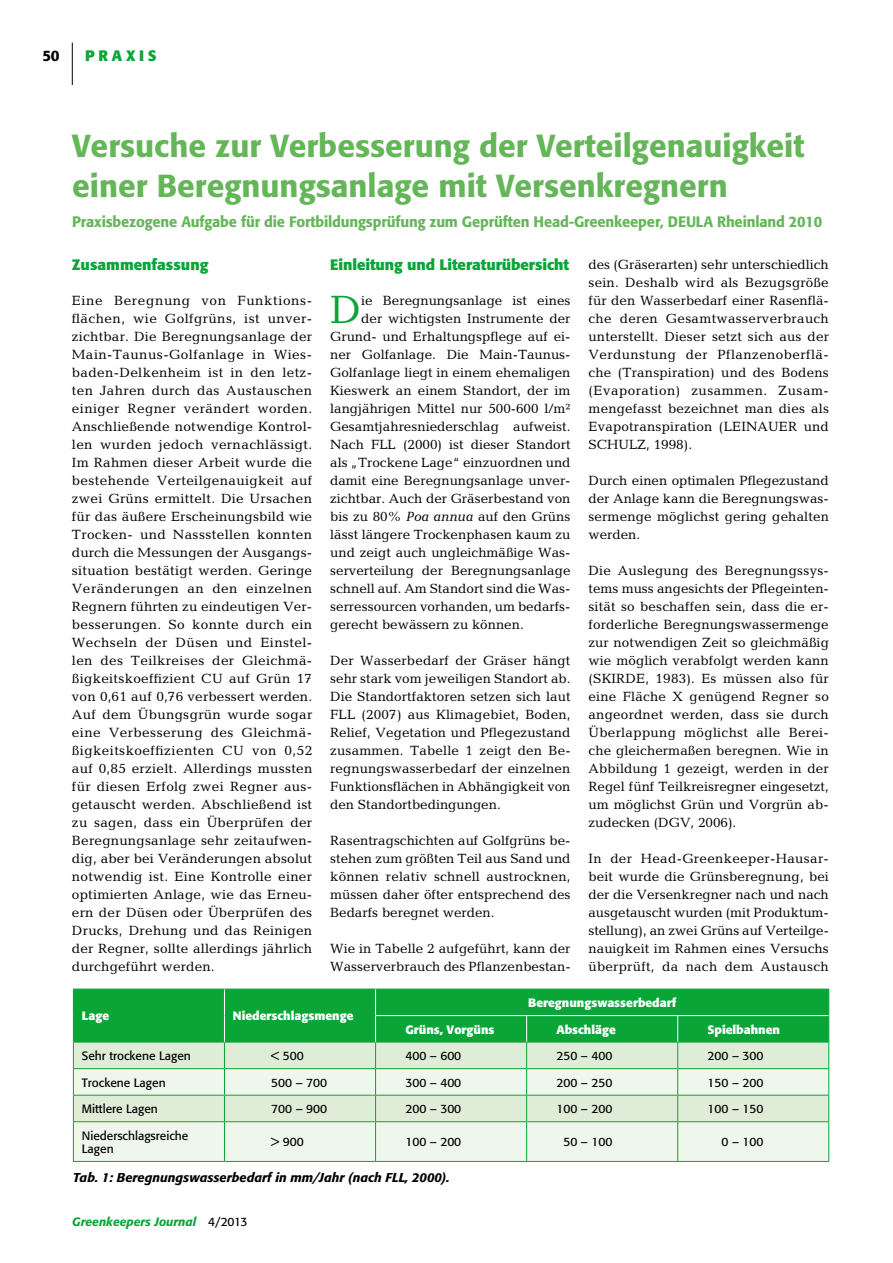
<style>
.page{position:relative;width:893px;height:1263px;background:#fff}
.page>*{position:absolute;margin:0;border:0;box-sizing:border-box;transform-origin:0 0}
.t1{font:39.9px "Candida";color:#0aa537}
.t2{font:500 31.5px/39.9px "Formata";color:#64b659}
.t3{font:500 15px "Formata";letter-spacing:-.01em;color:#64b659}
.t4{font:700 15px "Formata";letter-spacing:-.005em;color:#0aa537}
.t5{font:500 15px "Formata";color:#000}
.t6{font:13.5px/18px "Candida";color:#000;text-align:justify}
.t7{font:italic 500 12.75px "Formata";color:#000}
.t8{font:12px/13.2px "Formata";color:#000}
.t9{font:700 12px "Formata";color:#fff}
.t10{font:italic 500 12px "Formata";color:#0aa537}
.s1{font-style:italic}
.s2{font-weight:400;font-style:normal;color:#000}
</style>
<div class="page">
<hr style="left:72px;top:43px;width:1px;height:42px;background:#000">
<div style="left:74px;top:1122px;width:754px;height:39px;background:#eff6ec"></div>
<hr style="left:73px;top:1121px;width:151px;height:1px;background:#0aa537">
<hr style="left:73px;top:1122px;width:1px;height:39px;background:#0aa537">
<hr style="left:224px;top:1121px;width:152px;height:1px;background:#0aa537">
<hr style="left:224px;top:1122px;width:1px;height:39px;background:#0aa537">
<hr style="left:376px;top:1121px;width:151px;height:1px;background:#0aa537">
<hr style="left:375px;top:1122px;width:1px;height:39px;background:#0aa537">
<hr style="left:527px;top:1121px;width:151px;height:1px;background:#0aa537">
<hr style="left:526px;top:1122px;width:1px;height:39px;background:#0aa537">
<hr style="left:678px;top:1121px;width:151px;height:1px;background:#0aa537">
<hr style="left:677px;top:1122px;width:1px;height:39px;background:#0aa537">
<hr style="left:828px;top:1122px;width:1px;height:39px;background:#0aa537">
<hr style="left:73px;top:1161px;width:151px;height:1px;background:#0aa537">
<hr style="left:224px;top:1161px;width:152px;height:1px;background:#0aa537">
<hr style="left:376px;top:1161px;width:151px;height:1px;background:#0aa537">
<hr style="left:527px;top:1161px;width:151px;height:1px;background:#0aa537">
<hr style="left:678px;top:1161px;width:151px;height:1px;background:#0aa537">
<svg style="left:73px;top:989px;width:756px;height:132px;background:#87d097"></svg>
<p class="t5" style="left:42px;top:46px;width:19px">50</p>
<p class="t4" style="left:85px;top:46px;width:73px">praxis</p>
<h2 class="t2" style="left:72px;top:126px;width:734px">Versuche zur Verbesserung der Verteilgenauigkeit einer Beregnungsanlage mit Versenkregnern</h2>
<p class="t3" style="left:72px;top:213px;width:752px">Praxisbezogene Aufgabe für die Fortbildungsprüfung zum Geprüften Head-Greenkeeper, DEULA Rheinland 2010</p>
<p class="t4" style="left:72px;top:255px;width:138px">Zusammenfassung</p>
<p class="t6" style="left:72px;top:291px;width:242px">Eine Beregnung von Funktions&shy;flächen, wie Golfgrüns, ist unver&shy;zichtbar. Die Beregnungsanlage der Main-Taunus-Golfanlage in Wies&shy;baden-Delkenheim ist in den letz&shy;ten Jahren durch das Austauschen einiger Regner verändert worden.<br>Anschließende notwendige Kontrol&shy;len wurden jedoch vernachlässigt.<br>Im Rahmen dieser Arbeit wurde die bestehende Verteilgenauigkeit auf zwei Grüns ermittelt. Die Ursachen für das äußere Erscheinungsbild wie Trocken- und Nassstellen konnten durch die Messungen der Ausgangs&shy;situation bestätigt werden. Geringe Veränderungen an den einzelnen Regnern führten zu eindeutigen Ver&shy;besserungen. So konnte durch ein Wechseln der Düsen und Einstel&shy;len des Teilkreises der Gleichmä&shy;ßigkeitskoeffizient CU auf Grün 17 von 0,61 auf 0,76 verbessert werden.<br>Auf dem Übungsgrün wurde sogar eine Verbesserung des Gleichmä&shy;ßigkeitskoeffizienten CU von 0,52 auf 0,85 erzielt. Allerdings mussten für diesen Erfolg zwei Regner aus&shy;getauscht werden. Abschließend ist zu sagen, dass ein Überprüfen der Beregnungsanlage sehr zeitaufwen&shy;dig, aber bei Veränderungen absolut notwendig ist. Eine Kontrolle einer optimierten Anlage, wie das Erneu&shy;ern der Düsen oder Überprüfen des Drucks, Drehung und das Reinigen der Regner, sollte allerdings jährlich durchgeführt werden.</p>
<p class="t4" style="left:330px;top:255px;width:240px">Einleitung und Literaturübersicht</p>
<h1 class="t1" style="left:330px;top:286px;width:33px">D</h1>
<p class="t6" style="left:361px;top:291px;width:211px">ie Beregnungsanlage ist eines</p>
<p class="t6" style="left:588px;top:255px;width:242px">des (Gräserarten) sehr unterschiedlich sein. Deshalb wird als Bezugsgröße für den Wasserbedarf einer Rasenflä&shy;che deren Gesamtwasserverbrauch unterstellt. Dieser setzt sich aus der Verdunstung der Pflanzenoberflä&shy;che (Transpiration) und des Bodens (Evaporation) zusammen. Zusam&shy;mengefasst bezeichnet man dies als Evapotranspiration (LEINAUER und SCHULZ, 1998).</p>
<p class="t6" style="left:588px;top:471px;width:242px">Durch einen optimalen Pflegezustand der Anlage kann die Beregnungswas&shy;sermenge möglichst gering gehalten werden.</p>
<p class="t6" style="left:588px;top:561px;width:242px">Die Auslegung des Beregnungssys&shy;tems muss angesichts der Pflegeinten&shy;sität so beschaffen sein, dass die er&shy;forderliche Beregnungswassermenge zur notwendigen Zeit so gleichmäßig wie möglich verabfolgt werden kann (SKIRDE, 1983). Es müssen also für eine Fläche X genügend Regner so angeordnet werden, dass sie durch Überlappung möglichst alle Berei&shy;che gleichermaßen beregnen. Wie in Abbildung 1 gezeigt, werden in der Regel fünf Teilkreisregner eingesetzt, um möglichst Grün und Vorgrün ab&shy;zudecken (DGV, 2006).</p>
<p class="t6" style="left:588px;top:849px;width:242px">In der Head-Greenkeeper-Hausar&shy;beit wurde die Grünsberegnung, bei der die Versenkregner nach und nach ausgetauscht wurden (mit Produktum&shy;stellung), an zwei Grüns auf Verteilge&shy;nauigkeit im Rahmen eines Versuchs überprüft, da nach dem Austausch</p>
<p class="t6" style="left:361px;top:309px;width:211px">der wichtigsten Instrumente der</p>
<p class="t6" style="left:330px;top:327px;width:242px">Grund- und Erhaltungspflege auf ei-</p>
<p class="t6" style="left:330px;top:345px;width:242px">ner Golfanlage. Die Main-Taunus-</p>
<p class="t6" style="left:330px;top:363px;width:242px">Golfanlage liegt in einem ehemaligen</p>
<p class="t6" style="left:330px;top:381px;width:242px">Kieswerk an einem Standort, der im</p>
<p class="t6" style="left:330px;top:399px;width:242px">langjährigen Mittel nur 500-600 l/m²</p>
<p class="t6" style="left:330px;top:417px;width:242px">Gesamtjahresniederschlag aufweist.</p>
<p class="t6" style="left:330px;top:435px;width:242px">Nach FLL (2000) ist dieser Standort</p>
<p class="t6" style="left:330px;top:453px;width:242px">als „Trockene Lage“ einzuordnen und</p>
<p class="t6" style="left:330px;top:471px;width:242px">damit eine Beregnungsanlage unver-</p>
<p class="t6" style="left:330px;top:489px;width:242px">zichtbar. Auch der Gräserbestand von</p>
<p class="t6" style="left:330px;top:507px;width:242px">bis zu 80% <span class="s1">Poa annua</span> auf den Grüns</p>
<p class="t6" style="left:330px;top:525px;width:242px">lässt längere Trockenphasen kaum zu</p>
<p class="t6" style="left:330px;top:543px;width:242px">und zeigt auch ungleichmäßige Was-</p>
<p class="t6" style="left:330px;top:561px;width:242px">serverteilung der Beregnungsanlage</p>
<p class="t6" style="left:330px;top:579px;width:242px">schnell auf. Am Standort sind die Was-</p>
<p class="t6" style="left:330px;top:597px;width:242px">serressourcen vorhanden, um bedarfs-</p>
<p class="t6" style="left:330px;top:615px;width:195px">gerecht bewässern zu können.</p>
<p class="t6" style="left:330px;top:651px;width:242px">Der Wasserbedarf der Gräser hängt sehr stark vom jeweiligen Standort ab.<br>Die Standortfaktoren setzen sich laut FLL (2007) aus Klimagebiet, Boden, Relief, Vegetation und Pflegezustand zusammen. Tabelle 1 zeigt den Be&shy;regnungswasserbedarf der einzelnen Funktionsflächen in Abhängigkeit von den Standortbedingungen.</p>
<p class="t6" style="left:330px;top:831px;width:242px">Rasentragschichten auf Golfgrüns be&shy;stehen zum größten Teil aus Sand und können relativ schnell austrocknen, müssen daher öfter entsprechend des Bedarfs beregnet werden.</p>
<p class="t6" style="left:330px;top:939px;width:242px">Wie in Tabelle 2 aufgeführt, kann der<br>Wasserverbrauch des Pflanzenbestan-</p>
<p class="t9" style="left:82px;top:1008px;width:29px">Lage</p>
<p class="t9" style="left:233px;top:1008px;width:122px">Niederschlagsmenge</p>
<p class="t9" style="left:528px;top:995px;width:150px">Beregnungswasserbedarf</p>
<p class="t9" style="left:405px;top:1022px;width:91px">Grüns, Vorgüns</p>
<p class="t9" style="left:556px;top:1022px;width:61px">Abschläge</p>
<p class="t9" style="left:707px;top:1022px;width:74px">Spielbahnen</p>
<p class="t8" style="left:82px;top:1049px;width:111px">Sehr trockene Lagen</p>
<p class="t8" style="left:271px;top:1049px;width:34px">&lt; 500</p>
<p class="t8" style="left:405px;top:1049px;width:57px">400 – 600</p>
<p class="t8" style="left:556px;top:1049px;width:57px">250 – 400</p>
<p class="t8" style="left:707px;top:1049px;width:57px">200 – 300</p>
<p class="t8" style="left:82px;top:1076px;width:85px">Trockene Lagen</p>
<p class="t8" style="left:271px;top:1076px;width:57px">500 – 700</p>
<p class="t8" style="left:405px;top:1076px;width:57px">300 – 400</p>
<p class="t8" style="left:556px;top:1076px;width:57px">200 – 250</p>
<p class="t8" style="left:707px;top:1076px;width:57px">150 – 200</p>
<p class="t8" style="left:82px;top:1102px;width:78px">Mittlere Lagen</p>
<p class="t8" style="left:271px;top:1102px;width:57px">700 – 900</p>
<p class="t8" style="left:405px;top:1102px;width:57px">200 – 300</p>
<p class="t8" style="left:556px;top:1102px;width:57px">100 – 200</p>
<p class="t8" style="left:707px;top:1102px;width:57px">100 – 150</p>
<p class="t8" style="left:82px;top:1129px;width:108px">Niederschlagsreiche<br>Lagen</p>
<p class="t8" style="left:271px;top:1135px;width:34px">&gt; 900</p>
<p class="t8" style="left:405px;top:1135px;width:57px">100 – 200</p>
<p class="t8" style="left:563px;top:1135px;width:50px">50 – 100</p>
<p class="t8" style="left:721px;top:1135px;width:43px">0 – 100</p>
<p class="t7" style="left:73px;top:1170px;width:378px">Tab. 1: Beregnungswasserbedarf in mm/Jahr (nach FLL, 2000).</p>
<p class="t10" style="left:72px;top:1215px;width:177px">Greenkeepers Journal <span class="s2">4/2013</span></p>
</div>
